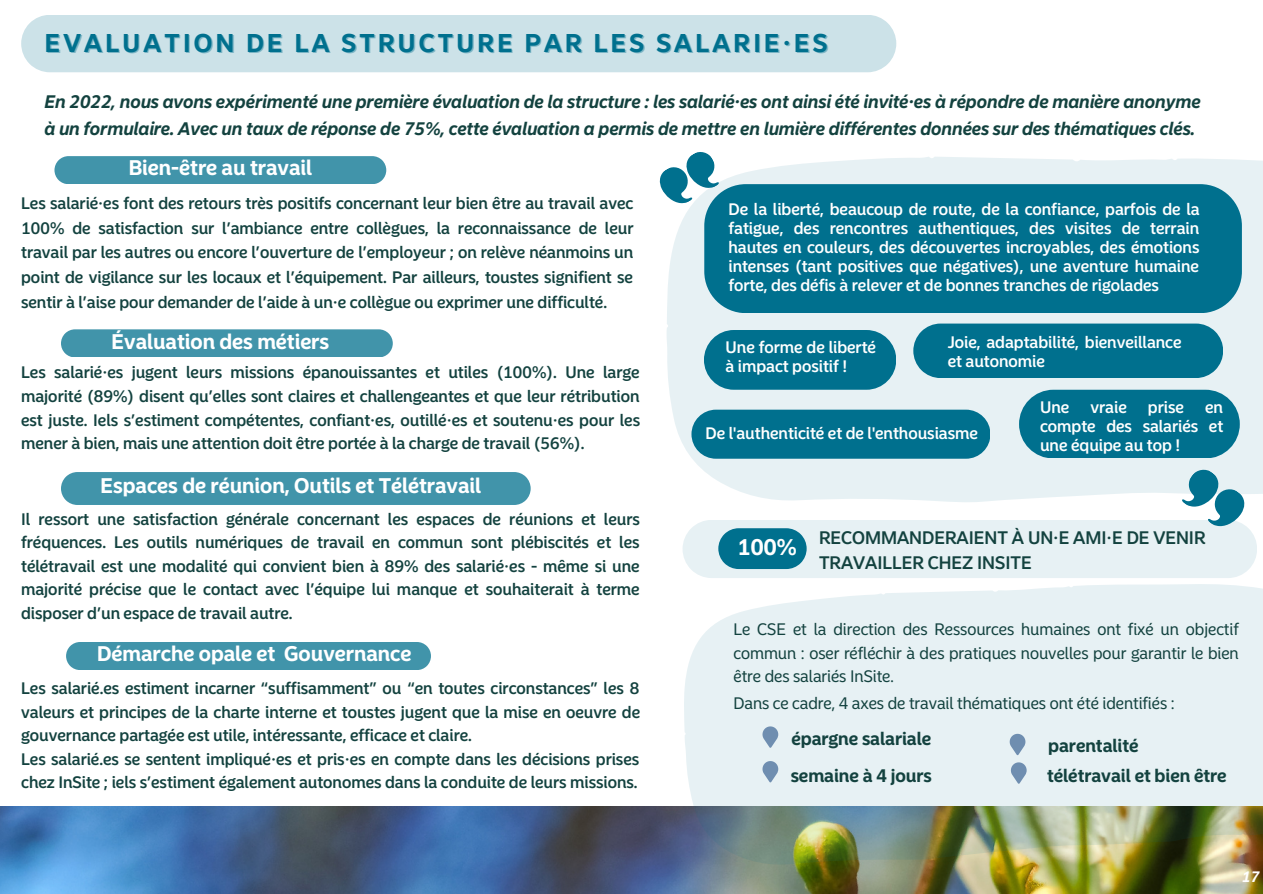
<style>
.page{position:relative;width:1263px;height:894px;background:#fff}
.page>*{position:absolute;margin:0;border:0;box-sizing:border-box;transform-origin:0 0}
.t1{font:700 25.5px "Nordea Sans Large Web";letter-spacing:.13em;color:#00708e}
.t2{font:700 22.5px "Nordea Sans Large Web";color:#fff}
.t3{font:700 21px "Nordea Sans Large Web";color:#fff}
.t4{font:italic 700 18px "Nordea Sans Large Web";color:#13423f}
.t5{font:700 18px "Nordea Sans Large Web";color:#13423f}
.t6{font:500 18px/24.8px "Nordea Sans Large Web";color:#13423f}
.t7{font:500 16.5px/23.5px "Nordea Sans Large Web";color:#13423f;text-align:justify}
.t8{font:500 16.5px/19px "Nordea Sans Large Web";color:#fff;text-align:justify}
.t9{font:16.5px/23.5px "Nordea Sans Large Web";color:#13423f;text-align:justify}
.t10{font:italic 700 15px "Nordea Sans Large Web";color:#fff}
</style>
<div class="page">
<div style="left:21px;top:15px;width:875px;height:57px;background:#cce2e8"></div>
<div style="left:54px;top:156px;width:332px;height:28px;background:#4194aa"></div>
<div style="left:61px;top:472px;width:470px;height:33px;background:#4194aa"></div>
<img style="left:0;top:806px;width:1263px;height:87px">
<div style="left:66px;top:642px;width:365px;height:27px;background:#4194aa"></div>
<svg style="left:667px;top:157px;width:596px;height:337px;background:#e6f1f3"></svg>
<div style="left:704px;top:184px;width:538px;height:129px;background:#00708e;border-radius:42px"></div>
<svg style="left:683px;top:584px;width:580px;height:281px;background:#d3ddd7"></svg>
<svg style="left:762px;top:726px;width:16px;height:21px"></svg>
<svg style="left:762px;top:760px;width:16px;height:22px"></svg>
<svg style="left:1010px;top:733px;width:15px;height:22px"></svg>
<svg style="left:1011px;top:762px;width:16px;height:21px"></svg>
<div style="left:61px;top:329px;width:332px;height:28px;background:#4194aa"></div>
<div style="left:691px;top:409px;width:299px;height:49px;background:#00708e;border-radius:25px"></div>
<div style="left:704px;top:330px;width:192px;height:59px;background:#00708e;border-radius:30px"></div>
<div style="left:1019px;top:389px;width:221px;height:69px;background:#00708e;border-radius:34px"></div>
<svg style="left:659px;top:152px;width:66px;height:58px"></svg>
<div style="left:913px;top:323px;width:310px;height:55px;background:#00708e"></div>
<svg style="left:682px;top:464px;width:575px;height:114px"></svg>
<p class="t1" style="left:45px;top:27px;width:784px">EVALUATION DE LA STRUCTURE PAR LES SALARIE·ES</p>
<p class="t4" style="left:44px;top:91px;width:1158px">En 2022, nous avons expérimenté une première évaluation de la structure : les salarié·es ont ainsi été invité·es à répondre de manière anonyme</p>
<p class="t4" style="left:44px;top:118px;width:1152px">à un formulaire. Avec un taux de réponse de 75%, cette évaluation a permis de mettre en lumière différentes données sur des thématiques clés.</p>
<p class="t3" style="left:129px;top:155px;width:185px">Bien-être au travail</p>
<p class="t7" style="left:21px;top:190px;width:614px;line-height:24.8px">Les salarié·es font des retours très positifs concernant leur bien être au travail avec 100% de satisfaction sur l’ambiance entre collègues, la reconnaissance de leur travail par les autres ou encore l’ouverture de l’employeur ; on relève néanmoins un point de vigilance sur les locaux et l’équipement. Par ailleurs, toustes signifient se sentir à l’aise pour demander de l’aide à un·e collègue ou exprimer une difficulté.</p>
<p class="t3" style="left:112px;top:329px;width:219px">Évaluation des métiers</p>
<p class="t7" style="left:21px;top:360px;width:620px">Les salarié·es jugent leurs missions épanouissantes et utiles (100%). Une large majorité (89%) disent qu’elles sont claires et challengeantes et que leur rétribution est juste. Iels s’estiment compétentes, confiant·es, outillé·es et soutenu·es pour les mener à bien, mais une attention doit être portée à la charge de travail (56%).</p>
<p class="t3" style="left:101px;top:473px;width:382px">Espaces de réunion, Outils et Télétravail</p>
<p class="t7" style="left:21px;top:507px;width:620px">Il ressort une satisfaction générale concernant les espaces de réunions et leurs fréquences. Les outils numériques de travail en commun sont plébiscités et les télétravail est une modalité qui convient bien à 89% des salarié·es - même si une majorité précise que le contact avec l’équipe lui manque et souhaiterait à terme disposer d’un espace de travail autre.</p>
<p class="t3" style="left:97px;top:641px;width:316px">Démarche opale et Gouvernance</p>
<p class="t7" style="left:21px;top:676px;width:620px">Les salarié.es estiment incarner “suffisamment” ou “en toutes circonstances” les 8 valeurs et principes de la charte interne et toustes jugent que la mise en oeuvre de gouvernance partagée est utile, intéressante, efficace et claire.</p>
<p class="t7" style="left:21px;top:747px;width:619px">Les salarié.es se sentent impliqué·es et pris·es en compte dans les décisions prises chez InSite ; iels s’estiment également autonomes dans la conduite de leurs missions.</p>
<p class="t8" style="left:728px;top:199px;width:473px">De la liberté, beaucoup de route, de la confiance, parfois de la fatigue, des rencontres authentiques, des visites de terrain hautes en couleurs, des découvertes incroyables, des émotions intenses (tant positives que négatives), une aventure humaine forte, des défis à relever et de bonnes tranches de rigolades</p>
<p class="t8" style="left:725px;top:337px;width:152px">Une forme de liberté à impact positif !</p>
<p class="t8" style="left:948px;top:332px;width:235px">Joie, adaptabilité, bienveillance et autonomie</p>
<p class="t8" style="left:706px;top:424px;width:274px">De l'authenticité et de l'enthousiasme</p>
<p class="t8" style="left:1040px;top:397px;width:31px">Une</p>
<p class="t8" style="left:1090px;top:397px;width:38px">vraie</p>
<p class="t8" style="left:1148px;top:397px;width:37px">prise</p>
<p class="t8" style="left:1040px;top:397px;width:185px;text-indent:165px">en compte des salariés et une équipe au top !</p>
<p class="t2" style="left:738px;top:533px;width:61px">100%</p>
<p class="t6" style="left:819px;top:525px;width:388px">RECOMMANDERAIENT À UN·E AMI·E DE VENIR<br>TRAVAILLER CHEZ INSITE</p>
<p class="t9" style="left:733px;top:617px;width:507px">Le CSE et la direction des Ressources humaines ont fixé un objectif commun : oser réfléchir à des pratiques nouvelles pour garantir le bien être des salariés InSite.</p>
<p class="t9" style="left:733px;top:690px;width:443px">Dans ce cadre, 4 axes de travail thématiques ont été identifiés :</p>
<p class="t5" style="left:791px;top:727px;width:141px">épargne salariale</p>
<p class="t5" style="left:791px;top:764px;width:143px">semaine à 4 jours</p>
<p class="t5" style="left:1048px;top:734px;width:92px">parentalité</p>
<p class="t5" style="left:1047px;top:764px;width:181px">télétravail et bien être</p>
<p class="t10" style="left:1242px;top:867px;width:19px">17</p>
</div>
